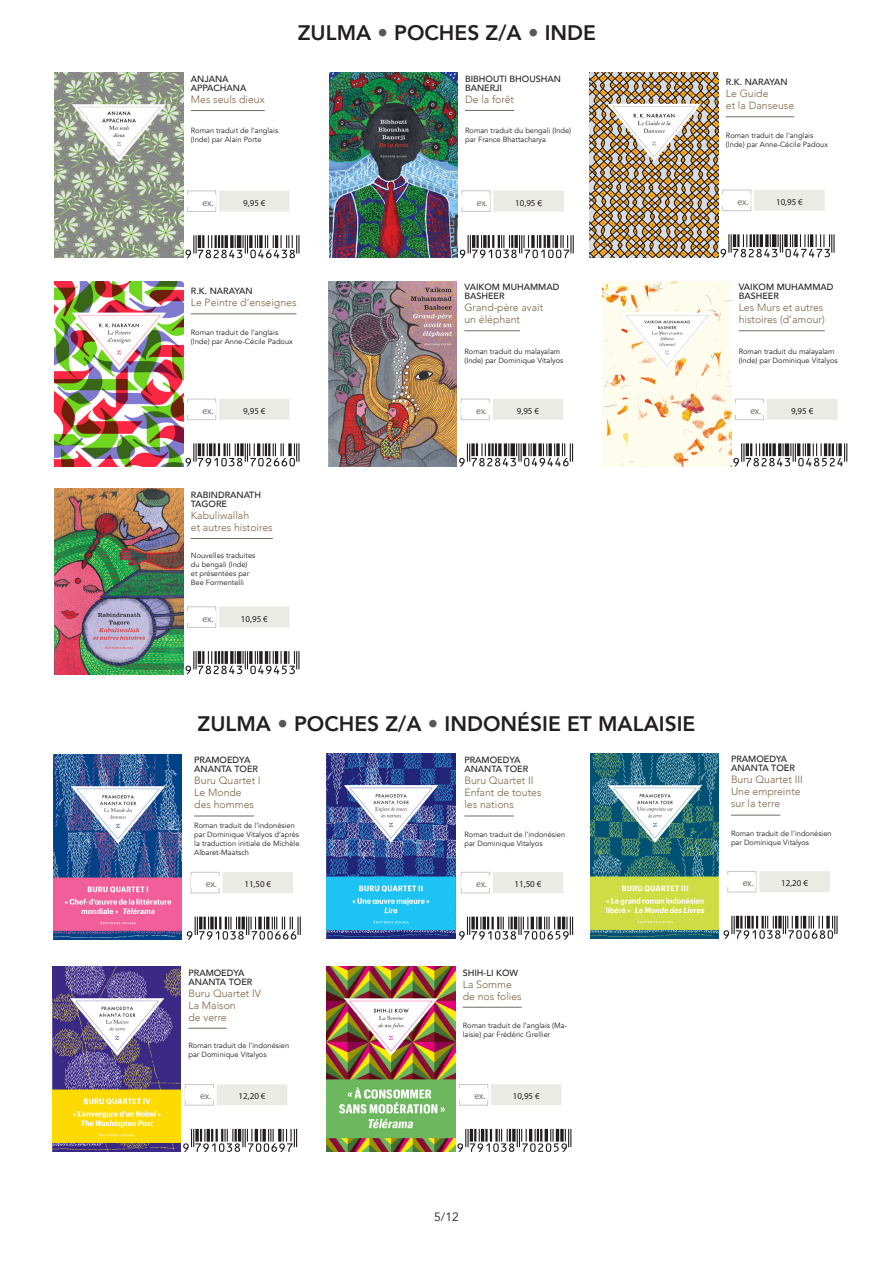
<style>
.page{position:relative;width:893px;height:1263px;background:#fff}
.page>*{position:absolute;margin:0;border:0;box-sizing:border-box;transform-origin:0 0}
.t1{font:800 21px "Avenir";color:#231f20}
.t2{font:12px "Avenir";color:#231f20}
.Titre{font:300 10.5px/12px "Avenir";color:#7f6449}
.t3{font:9.6px "Myriad Pro";letter-spacing:-.025em;color:#686f64}
.NOM{font:500 9px/9px "Avenir";color:#231f20}
.ref{font:9px "Myriad Pro";color:#231f20}
.traduit_par{font:7.5px/9px "Avenir";color:#231f20}
.s1{color:#57585a}
</style>
<div class="page">
<img style="left:55px;top:73px;width:128px;height:185px">
<hr style="left:191px;top:110px;width:74px;height:1px;background:#686f64">
<div style="left:219px;top:191px;width:71px;height:21px;background:#ebebe6"></div>
<div style="left:187px;top:191px;width:29px;height:21px;border:1px solid #c6c9c4"></div>
<div style="left:187px;top:195px;width:29px;height:11px;background:#fff"></div>
<img style="left:329px;top:73px;width:129px;height:185px">
<hr style="left:465px;top:110px;width:49px;height:1px;background:#686f64">
<div style="left:493px;top:191px;width:71px;height:21px;background:#ebebe6"></div>
<div style="left:462px;top:191px;width:28px;height:21px;border:1px solid #c6c9c4"></div>
<div style="left:462px;top:195px;width:28px;height:11px;background:#fff"></div>
<svg style="left:185px;top:235px;width:114px;height:23px"></svg>
<svg style="left:460px;top:235px;width:114px;height:23px"></svg>
<img style="left:328px;top:281px;width:129px;height:185px">
<hr style="left:464px;top:330px;width:56px;height:1px;background:#686f64">
<div style="left:493px;top:399px;width:70px;height:21px;background:#ebebe6"></div>
<div style="left:461px;top:399px;width:28px;height:21px;border:1px solid #c6c9c4"></div>
<div style="left:461px;top:403px;width:28px;height:12px;background:#fff"></div>
<img style="left:603px;top:281px;width:128px;height:185px">
<hr style="left:739px;top:330px;width:86px;height:1px;background:#686f64">
<div style="left:767px;top:399px;width:70px;height:21px;background:#ebebe6"></div>
<div style="left:735px;top:399px;width:29px;height:21px;border:1px solid #c6c9c4"></div>
<div style="left:735px;top:403px;width:29px;height:12px;background:#fff"></div>
<svg style="left:459px;top:443px;width:114px;height:23px"></svg>
<svg style="left:733px;top:443px;width:114px;height:23px"></svg>
<img style="left:55px;top:489px;width:128px;height:185px">
<hr style="left:191px;top:538px;width:82px;height:1px;background:#686f64">
<div style="left:219px;top:606px;width:71px;height:21px;background:#ebebe6"></div>
<div style="left:187px;top:607px;width:29px;height:21px;border:1px solid #c6c9c4"></div>
<div style="left:187px;top:611px;width:29px;height:11px;background:#fff"></div>
<svg style="left:185px;top:651px;width:114px;height:23px"></svg>
<img style="left:590px;top:72px;width:128px;height:185px">
<hr style="left:726px;top:117px;width:68px;height:1px;background:#686f64">
<div style="left:754px;top:190px;width:71px;height:21px;background:#ebebe6"></div>
<div style="left:722px;top:190px;width:29px;height:21px;border:1px solid #c6c9c4"></div>
<div style="left:722px;top:194px;width:29px;height:12px;background:#fff"></div>
<svg style="left:720px;top:234px;width:115px;height:23px"></svg>
<img style="left:55px;top:281px;width:128px;height:185px">
<hr style="left:191px;top:314px;width:105px;height:1px;background:#686f64">
<div style="left:219px;top:399px;width:71px;height:21px;background:#ebebe6"></div>
<div style="left:187px;top:399px;width:29px;height:21px;border:1px solid #c6c9c4"></div>
<div style="left:187px;top:403px;width:29px;height:12px;background:#fff"></div>
<svg style="left:185px;top:443px;width:114px;height:23px"></svg>
<img style="left:327px;top:966px;width:128px;height:186px">
<hr style="left:463px;top:1007px;width:59px;height:1px;background:#686f64">
<div style="left:491px;top:1084px;width:71px;height:21px;background:#ebebe6"></div>
<div style="left:459px;top:1084px;width:29px;height:21px;border:1px solid #c6c9c4"></div>
<div style="left:459px;top:1089px;width:29px;height:11px;background:#fff"></div>
<svg style="left:457px;top:1129px;width:114px;height:23px"></svg>
<img style="left:53px;top:754px;width:129px;height:185px">
<hr style="left:194px;top:816px;width:60px;height:1px;background:#686f64">
<div style="left:223px;top:872px;width:70px;height:21px;background:#ebebe6"></div>
<div style="left:191px;top:872px;width:28px;height:21px;border:1px solid #c6c9c4"></div>
<div style="left:191px;top:877px;width:28px;height:11px;background:#fff"></div>
<img style="left:327px;top:753px;width:128px;height:185px">
<hr style="left:464px;top:816px;width:50px;height:1px;background:#686f64">
<div style="left:493px;top:872px;width:70px;height:21px;background:#ebebe6"></div>
<div style="left:461px;top:872px;width:29px;height:21px;border:1px solid #c6c9c4"></div>
<div style="left:461px;top:877px;width:29px;height:11px;background:#fff"></div>
<img style="left:590px;top:753px;width:129px;height:186px">
<hr style="left:731px;top:815px;width:49px;height:1px;background:#686f64">
<div style="left:759px;top:871px;width:71px;height:21px;background:#ebebe6"></div>
<div style="left:728px;top:871px;width:28px;height:21px;border:1px solid #c6c9c4"></div>
<div style="left:728px;top:876px;width:28px;height:11px;background:#fff"></div>
<img style="left:52px;top:966px;width:129px;height:186px">
<hr style="left:188px;top:1028px;width:39px;height:1px;background:#686f64">
<div style="left:217px;top:1084px;width:70px;height:21px;background:#ebebe6"></div>
<div style="left:185px;top:1084px;width:29px;height:21px;border:1px solid #c6c9c4"></div>
<div style="left:185px;top:1089px;width:29px;height:11px;background:#fff"></div>
<svg style="left:187px;top:917px;width:114px;height:23px"></svg>
<svg style="left:459px;top:917px;width:114px;height:23px"></svg>
<svg style="left:723px;top:916px;width:114px;height:23px"></svg>
<svg style="left:183px;top:1129px;width:114px;height:23px"></svg>
<p class="t1" style="left:298px;top:17px;width:300px">ZULMA <span class="s1">•</span> POCHES Z/A <span class="s1">•</span> INDE</p>
<p class="NOM" style="left:191px;top:74px;width:39px">ANJANA</p>
<p class="NOM" style="left:191px;top:83px;width:57px">APPACHANA</p>
<p class="Titre" style="left:191px;top:93px;width:75px">Mes seuls dieux</p>
<p class="traduit_par" style="left:191px;top:127px;width:89px">Roman traduit de l’anglais (Inde) par Alain Porte</p>
<p class="NOM" style="left:465px;top:74px;width:97px">BIBHOUTI BHOUSHAN<br>BANERJI</p>
<p class="Titre" style="left:465px;top:93px;width:51px">De la forêt</p>
<p class="traduit_par" style="left:465px;top:126px;width:108px">Roman traduit du bengali (Inde) par France Bhattacharya</p>
<p class="NOM" style="left:726px;top:77px;width:63px">R.K. NARAYAN</p>
<p class="Titre" style="left:726px;top:87px;width:70px">Le Guide<br>et la Danseuse</p>
<p class="traduit_par" style="left:726px;top:131px;width:104px">Roman traduit de l’anglais (Inde) par Anne-Cécile Padoux</p>
<p class="t3" style="left:203px;top:197px;width:12px">ex.</p>
<p class="ref" style="left:243px;top:197px;width:24px">9,95 €</p>
<p class="t3" style="left:477px;top:196px;width:12px">ex.</p>
<p class="ref" style="left:515px;top:197px;width:28px">10,95 €</p>
<p class="t3" style="left:738px;top:196px;width:12px">ex.</p>
<p class="ref" style="left:776px;top:196px;width:28px">10,95 €</p>
<p class="NOM" style="left:191px;top:286px;width:63px">R.K. NARAYAN</p>
<p class="Titre" style="left:191px;top:297px;width:107px">Le Peintre d’enseignes</p>
<p class="traduit_par" style="left:191px;top:328px;width:104px">Roman traduit de l’anglais (Inde) par Anne-Cécile Padoux</p>
<p class="NOM" style="left:464px;top:282px;width:96px">VAIKOM MUHAMMAD</p>
<p class="NOM" style="left:464px;top:291px;width:42px">BASHEER</p>
<p class="Titre" style="left:464px;top:301px;width:80px">Grand-père avait un éléphant</p>
<p class="traduit_par" style="left:464px;top:347px;width:100px">Roman traduit du malayalam (Inde) par Dominique Vitalyos</p>
<p class="NOM" style="left:739px;top:282px;width:96px">VAIKOM MUHAMMAD</p>
<p class="NOM" style="left:739px;top:291px;width:42px">BASHEER</p>
<p class="Titre" style="left:739px;top:301px;width:88px">Les Murs et autres histoires (d’amour)</p>
<p class="traduit_par" style="left:739px;top:347px;width:100px">Roman traduit du malayalam (Inde) par Dominique Vitalyos</p>
<p class="t3" style="left:203px;top:405px;width:12px">ex.</p>
<p class="ref" style="left:243px;top:405px;width:24px">9,95 €</p>
<p class="t3" style="left:476px;top:405px;width:12px">ex.</p>
<p class="ref" style="left:517px;top:405px;width:24px">9,95 €</p>
<p class="t3" style="left:750px;top:405px;width:12px">ex.</p>
<p class="ref" style="left:791px;top:405px;width:24px">9,95 €</p>
<p class="NOM" style="left:191px;top:490px;width:72px">RABINDRANATH<br>TAGORE</p>
<p class="Titre" style="left:191px;top:509px;width:83px">Kabuliwallah<br>et autres histoires</p>
<p class="traduit_par" style="left:191px;top:551px;width:66px">Nouvelles traduites du bengali (Inde) et présentées par<br>Bee Formentelli</p>
<p class="t3" style="left:203px;top:612px;width:12px">ex.</p>
<p class="ref" style="left:241px;top:613px;width:28px">10,95 €</p>
<h1 class="t1" style="left:198px;top:707px;width:499px">ZULMA <span class="s1">•</span> POCHES Z/A <span class="s1">•</span> INDONÉSIE ET MALAISIE</h1>
<p class="NOM" style="left:194px;top:755px;width:58px">PRAMOEDYA</p>
<p class="NOM" style="left:194px;top:764px;width:65px">ANANTA TOER</p>
<p class="Titre" style="left:194px;top:775px;width:68px">Buru Quartet I<br>Le Monde des hommes</p>
<p class="traduit_par" style="left:194px;top:821px;width:107px">Roman traduit de l’indonésien par Dominique Vitalyos d’après la traduction initiale de Michèle<br>Albaret-Maatsch</p>
<p class="t3" style="left:206px;top:878px;width:12px">ex.</p>
<p class="ref" style="left:244px;top:878px;width:28px">11,50 €</p>
<p class="NOM" style="left:188px;top:967px;width:58px">PRAMOEDYA</p>
<p class="NOM" style="left:188px;top:976px;width:65px">ANANTA TOER</p>
<p class="Titre" style="left:188px;top:987px;width:74px">Buru Quartet IV<br>La Maison<br>de verre</p>
<p class="traduit_par" style="left:188px;top:1040px;width:102px">Roman traduit de l’indonésien par Dominique Vitalyos</p>
<p class="t3" style="left:200px;top:1090px;width:12px">ex.</p>
<p class="ref" style="left:239px;top:1091px;width:28px">12,20 €</p>
<p class="NOM" style="left:464px;top:755px;width:58px">PRAMOEDYA</p>
<p class="NOM" style="left:464px;top:764px;width:65px">ANANTA TOER</p>
<p class="Titre" style="left:464px;top:775px;width:79px">Buru Quartet II<br>Enfant de toutes les nations</p>
<p class="traduit_par" style="left:464px;top:830px;width:102px">Roman traduit de l’indonésien par Dominique Vitalyos</p>
<p class="t3" style="left:476px;top:878px;width:12px">ex.</p>
<p class="ref" style="left:515px;top:878px;width:28px">11,50 €</p>
<p class="NOM" style="left:463px;top:967px;width:57px">SHIH-LI KOW</p>
<p class="Titre" style="left:463px;top:978px;width:60px">La Somme de nos folies</p>
<p class="traduit_par" style="left:463px;top:1021px;width:106px">Roman traduit de l’anglais (Ma&shy;laisie) par Frédéric Grellier</p>
<p class="t3" style="left:474px;top:1090px;width:12px">ex.</p>
<p class="ref" style="left:513px;top:1091px;width:28px">10,95 €</p>
<p class="NOM" style="left:731px;top:754px;width:58px">PRAMOEDYA</p>
<p class="NOM" style="left:731px;top:763px;width:65px">ANANTA TOER</p>
<p class="Titre" style="left:731px;top:774px;width:73px">Buru Quartet III<br>Une empreinte sur la terre</p>
<p class="traduit_par" style="left:731px;top:829px;width:102px">Roman traduit de l’indonésien par Dominique Vitalyos</p>
<p class="t3" style="left:743px;top:877px;width:12px">ex.</p>
<p class="ref" style="left:781px;top:878px;width:28px">12,20 €</p>
<p class="t2" style="left:434px;top:1210px;width:26px">5/12</p>
</div>
